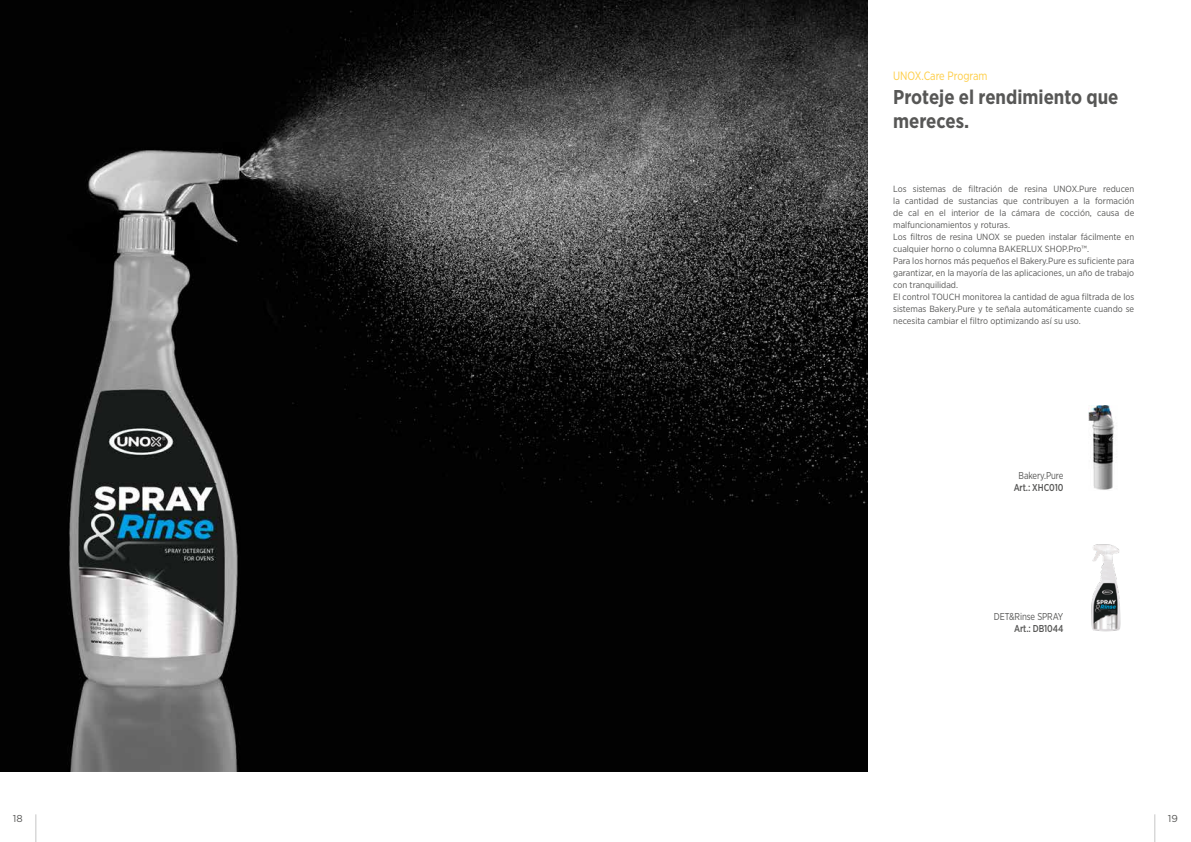
<style>
.page{position:relative;width:1191px;height:842px;background:#fff}
.page>*{position:absolute;margin:0;border:0;box-sizing:border-box;transform-origin:0 0}
.t1{font:700 20px/24px "Gotham Narrow";color:#575756;scale:.96 1}
.t2{font:12px "Gotham Narrow";color:#fecd44;scale:.9 1}
.t3{font:10px "Gotham Narrow";letter-spacing:-.01em;color:#575756;scale:.9 1}
.t4{font:500 10px "Gotham Narrow";letter-spacing:-.01em;color:#575756;scale:.9 1}
.t5{font:10px "Gotham";color:#575756}
.t6{font:9px/12px "Gotham Narrow";color:#575756}
</style>
<div class="page">
<svg style="left:36px;top:814px;width:1px;height:28px"></svg>
<svg style="left:1154px;top:814px;width:1px;height:28px"></svg>
<img style="left:0;top:0;width:867px;height:771px">
<img style="left:1088px;top:405px;width:26px;height:85px">
<img style="left:1091px;top:544px;width:29px;height:88px">
<h2 class="t2" style="left:893px;top:69px;width:106px">UNOX.Care Program</h2>
<h1 class="t1" style="left:893px;top:85px;width:236px">Proteje el rendimiento que mereces.</h1>
<p class="t6" style="left:893px;top:183px;width:242px">Los sistemas de filtración de resina UNOX.Pure reducen la cantidad de sustancias que contribuyen a la formación de cal en el interior de la cámara de cocción, causa de malfuncionamientos y roturas.<br>Los filtros de resina UNOX se pueden instalar fácilmente en cualquier horno o columna BAKERLUX SHOP.Pro™.<br>Para los hornos más pequeños el Bakery.Pure es suficiente para garantizar, en la mayoría de las aplicaciones, un año de trabajo con tranquilidad.<br>El control TOUCH monitorea la cantidad de agua filtrada de los sistemas Bakery.Pure y te señala automáticamente cuando se necesita cambiar el filtro optimizando así su uso.</p>
<p class="t3" style="left:1018px;top:469px;width:51px">Bakery.Pure</p>
<p class="t4" style="left:1013px;top:481px;width:57px">Art.: XHC010</p>
<p class="t3" style="left:994px;top:610px;width:79px">DET&amp;Rinse SPRAY</p>
<p class="t4" style="left:1014px;top:622px;width:56px">Art.: DB1044</p>
<p class="t5" style="left:13px;top:812px;width:11px">18</p>
<p class="t5" style="left:1167px;top:812px;width:12px">19</p>
</div>
